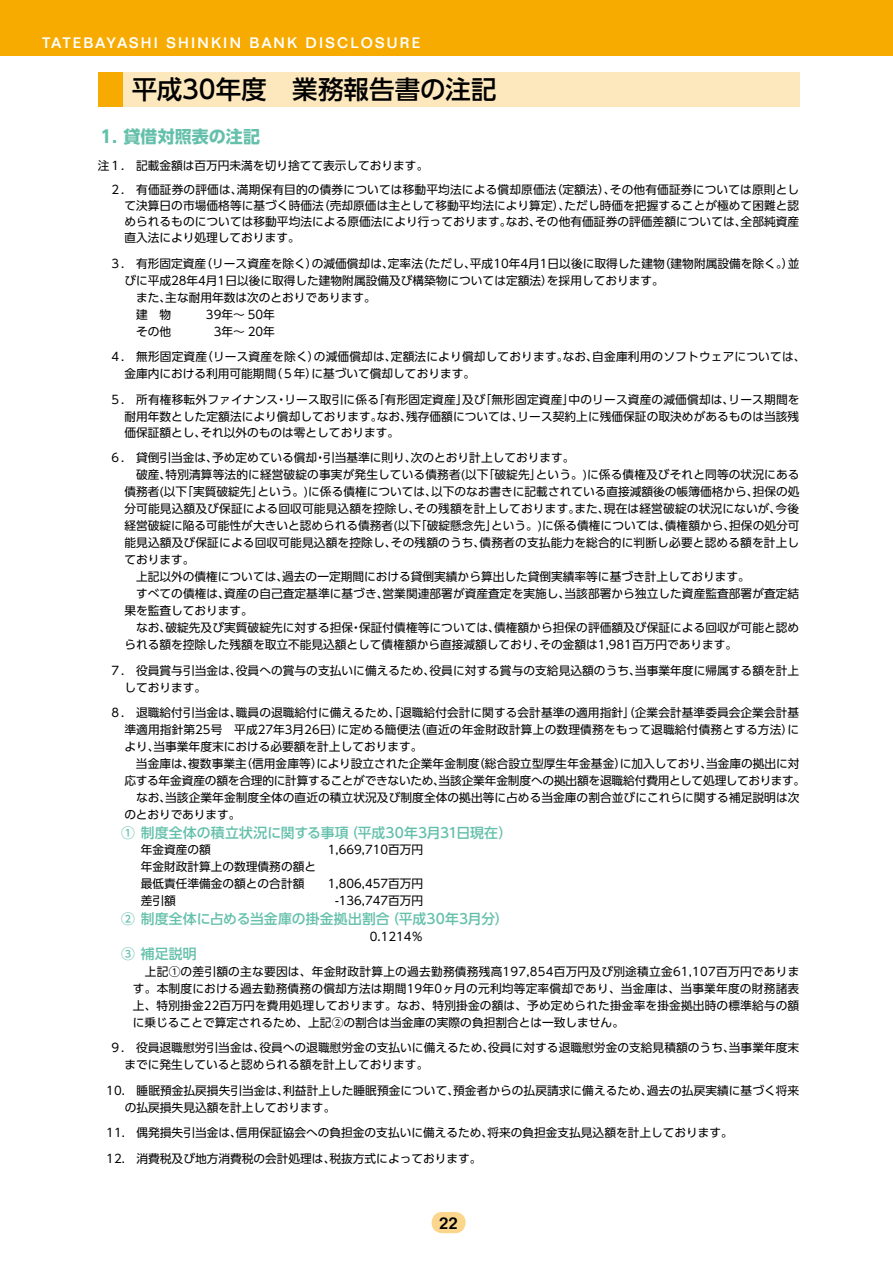
<style>
.page{position:relative;width:893px;height:1263px;background:#fff}
.page>*{position:absolute;margin:0;border:0;box-sizing:border-box;transform-origin:0 0}
.t1{font:500 25.5px "UD Shin Go Pro";color:#000}
.t2{font:700 16.95px "UD Shin Go Pro";letter-spacing:.005em;color:#64c0ab}
.t3{font:500 16.95px "Folio";color:#000}
.t4{font:500 14.85px "Folio";letter-spacing:.15em;color:#fff}
.t5{font:500 13.8px "UD Shin Go Pro";letter-spacing:.01em;color:#64c0ab}
.t6{font:11.7px/17px "UD Shin Go Pro";color:#000}
</style>
<div class="page">
<div style="left:438px;top:1212px;width:21px;height:21px;background:#fdeac6"></div>
<div style="left:432px;top:1212px;width:34px;height:21px;background:#fcd68c;border-radius:11px"></div>
<div style="left:0;top:0;width:893px;height:55px;background:#f7ab00"></div>
<div style="left:98px;top:72px;width:25px;height:34px;background:#f7ab00"></div>
<div style="left:123px;top:72px;width:676px;height:34px;background:#fde7bc"></div>
<p class="t4" style="left:43px;top:34px;width:379px">TATEBAYASHI SHINKIN BANK DISCLOSURE</p>
<h1 class="t1" style="left:132px;top:69px;width:366px">平成30年度　業務報告書の注記</h1>
<h2 class="t2" style="left:98px;top:122px;width:164px">１．貸借対照表の注記</h2>
<p class="t6" style="left:109px;top:153px;width:691px;line-height:24.5px;text-indent:-12px">注１.　記載金額は百万円未満を切り捨てて表示しております。<br>２.　有価証券の評価は、満期保有目的の債券については移動平均法による償却原価法（定額法）、その他有価証券については原則とし</p>
<p class="t6" style="left:124px;top:197px;width:676px;line-height:15.9px;text-align:justify">て決算日の市場価格等に基づく時価法（売却原価は主として移動平均法により算定）、ただし時価を把握することが極めて困難と認められるものについては移動平均法による原価法により行っております。なお、その他有価証券の評価差額については、全部純資産直入法により処理しております。</p>
<p class="t6" style="left:109px;top:254px;width:691px">３.　有形固定資産（リース資産を除く）の減価償却は、定率法（ただし、平成10年4月1日以後に取得した建物（建物附属設備を除く。）並</p>
<p class="t6" style="left:124px;top:271px;width:541px">びに平成28年4月1日以後に取得した建物附属設備及び構築物については定額法）を採用しております。</p>
<p class="t6" style="left:136px;top:288px;width:241px">また、主な耐用年数は次のとおりであります。</p>
<p class="t6" style="left:136px;top:305px;width:37px">建　物</p>
<p class="t6" style="left:206px;top:305px;width:70px">39年～ 50年</p>
<p class="t6" style="left:136px;top:322px;width:37px">その他</p>
<p class="t6" style="left:109px;top:318px;width:697px;line-height:25.5px;text-indent:104px">3年～ 20年<br>４.　無形固定資産（リース資産を除く）の減価償却は、定額法により償却しております。なお、自金庫利用のソフトウェアについては、</p>
<p class="t6" style="left:109px;top:361px;width:692px;line-height:25.5px;text-indent:15px">金庫内における利用可能期間（５年）に基づいて償却しております。<br>５.　所有権移転外ファイナンス・リース取引に係る「有形固定資産」及び「無形固定資産」中のリース資産の減価償却は、リース期間を</p>
<p class="t6" style="left:124px;top:408px;width:676px;line-height:15.9px">耐用年数とした定額法により償却しております。なお、残存価額については、リース契約上に残価保証の取決めがあるものは当該残価保証額とし、それ以外のものは零としております。</p>
<p class="t6" style="left:109px;top:449px;width:467px">６.　貸倒引当金は、予め定めている償却・引当基準に則り、次のとおり計上しております。</p>
<p class="t6" style="left:136px;top:466px;width:665px">破産、特別清算等法的に経営破綻の事実が発生している債務者(以下「破綻先」という。)に係る債権及びそれと同等の状況にある</p>
<p class="t6" style="left:124px;top:483px;width:676px">債務者(以下「実質破綻先」という。)に係る債権については、以下のなお書きに記載されている直接減額後の帳簿価格から、担保の処</p>
<p class="t6" style="left:124px;top:500px;width:676px">分可能見込額及び保証による回収可能見込額を控除し、その残額を計上しております。また、現在は経営破綻の状況にないが、今後</p>
<p class="t6" style="left:124px;top:517px;width:676px">経営破綻に陥る可能性が大きいと認められる債務者(以下「破綻懸念先」という。)に係る債権については、債権額から、担保の処分可</p>
<p class="t6" style="left:124px;top:534px;width:676px">能見込額及び保証による回収可能見込額を控除し、その残額のうち、債務者の支払能力を総合的に判断し必要と認める額を計上し</p>
<p class="t6" style="left:124px;top:551px;width:72px">ております。</p>
<p class="t6" style="left:136px;top:568px;width:615px">上記以外の債権については、過去の一定期間における貸倒実績から算出した貸倒実績率等に基づき計上しております。</p>
<p class="t6" style="left:136px;top:585px;width:665px">すべての債権は、資産の自己査定基準に基づき、営業関連部署が資産査定を実施し、当該部署から独立した資産監査部署が査定結</p>
<p class="t6" style="left:124px;top:602px;width:130px">果を監査しております。</p>
<p class="t6" style="left:136px;top:619px;width:665px">なお、破綻先及び実質破綻先に対する担保・保証付債権等については、債権額から担保の評価額及び保証による回収が可能と認め</p>
<p class="t6" style="left:124px;top:636px;width:614px">られる額を控除した残額を取立不能見込額として債権額から直接減額しており、その金額は1,981百万円であります。</p>
<p class="t6" style="left:124px;top:662px;width:676px;text-indent:-15px">７.　役員賞与引当金は、役員への賞与の支払いに備えるため、役員に対する賞与の支給見込額のうち、当事業年度に帰属する額を計上しております。</p>
<p class="t6" style="left:124px;top:704px;width:676px;text-align:justify;text-indent:-15px">８.　退職給付引当金は、職員の退職給付に備えるため、「退職給付会計に関する会計基準の適用指針」（企業会計基準委員会企業会計基準適用指針第25号　平成27年3月26日）に定める簡便法（直近の年金財政計算上の数理債務をもって退職給付債務とする方法）により、当事業年度末における必要額を計上しております。</p>
<p class="t6" style="left:136px;top:755px;width:665px">当金庫は、複数事業主（信用金庫等）により設立された企業年金制度（総合設立型厚生年金基金）に加入しており、当金庫の拠出に対</p>
<p class="t6" style="left:124px;top:772px;width:682px">応する年金資産の額を合理的に計算することができないため、当該企業年金制度への拠出額を退職給付費用として処理しております。</p>
<p class="t6" style="left:136px;top:789px;width:665px">なお、当該企業年金制度全体の直近の積立状況及び制度全体の拠出等に占める当金庫の割合並びにこれらに関する補足説明は次</p>
<p class="t6" style="left:124px;top:806px;width:118px">のとおりであります。</p>
<p class="t5" style="left:121px;top:822px;width:392px">① 制度全体の積立状況に関する事項（平成30年3月31日現在）</p>
<p class="t6" style="left:141px;top:841px;width:72px">年金資産の額</p>
<p class="t6" style="left:328px;top:841px;width:97px">1,669,710百万円</p>
<p class="t6" style="left:141px;top:858px;width:177px">年金財政計算上の数理債務の額と最低責任準備金の額との合計額</p>
<p class="t6" style="left:328px;top:875px;width:97px">1,806,457百万円</p>
<p class="t6" style="left:141px;top:892px;width:37px">差引額</p>
<p class="t6" style="left:335px;top:892px;width:90px">-136,747百万円</p>
<p class="t5" style="left:121px;top:908px;width:389px">② 制度全体に占める当金庫の掛金拠出割合（平成30年3月分）</p>
<p class="t6" style="left:370px;top:927px;width:55px">0.1214％</p>
<p class="t5" style="left:121px;top:943px;width:77px">③ 補足説明</p>
<p class="t6" style="left:133px;top:962px;width:668px;text-align:justify;text-indent:-12px">　　上記①の差引額の主な要因は、年金財政計算上の過去勤務債務残高197,854百万円及び別途積立金61,107百万円であります。本制度における過去勤務債務の償却方法は期間19年0ヶ月の元利均等定率償却であり、当金庫は、当事業年度の財務諸表上、特別掛金22百万円を費用処理しております。なお、特別掛金の額は、予め定められた掛金率を掛金拠出時の標準給与の額に乗じることで算定されるため、上記②の割合は当金庫の実際の負担割合とは一致しません。</p>
<p class="t6" style="left:124px;top:1039px;width:676px;text-indent:-15px">９.　役員退職慰労引当金は、役員への退職慰労金の支払いに備えるため、役員に対する退職慰労金の支給見積額のうち、当事業年度末までに発生していると認められる額を計上しております。</p>
<p class="t6" style="left:125px;top:1081px;width:676px;text-indent:-19px">10.　睡眠預金払戻損失引当金は、利益計上した睡眠預金について、預金者からの払戻請求に備えるため、過去の払戻実績に基づく将来の払戻損失見込額を計上しております。</p>
<p class="t6" style="left:106px;top:1120px;width:628px;line-height:25.5px">11.　偶発損失引当金は、信用保証協会への負担金の支払いに備えるため、将来の負担金支払見込額を計上しております。<br>12.　消費税及び地方消費税の会計処理は、税抜方式によっております。</p>
<h2 class="t3" style="left:439px;top:1212px;width:20px">22</h2>
</div>
